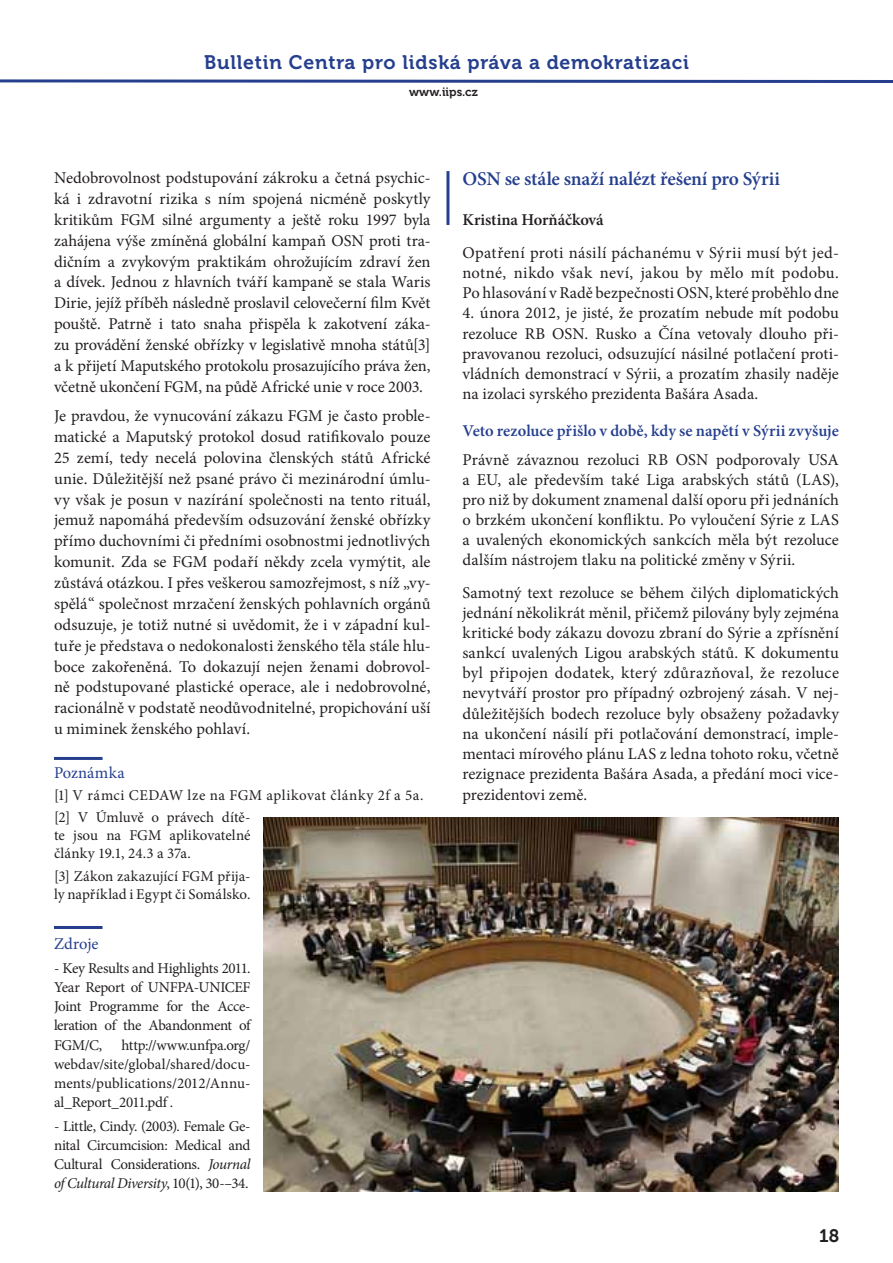
<style>
.page{position:relative;width:893px;height:1263px;background:#fff}
.page>*{position:absolute;margin:0;border:0;box-sizing:border-box;transform-origin:0 0}
.t1{font:19.5px "Museo 700";letter-spacing:.04em;color:#253f8e}
.t2{font:600 19.5px "Minion Pro";letter-spacing:-.01em;color:#253f8e}
.t3{font:18px "Museo 700";color:#231f20}
.t4{font:16.5px/20.9px "Minion Pro";color:#231f20;text-align:justify}
.t5{font:600 16.5px "Minion Pro";color:#253f8e}
.t6{font:600 16.5px "Minion Pro";letter-spacing:-.005em;color:#231f20}
.t7{font:16.5px "Minion Pro";letter-spacing:.005em;color:#253f8e}
.t8{font:15px/19.2px "Minion Pro";letter-spacing:-.005em;color:#231f20;text-align:justify}
.t9{font:15px/22.2px "Minion Pro";letter-spacing:.025em;color:#231f20}
.t10{font:12px "Museo 700";color:#231f20}
.s1{font-style:italic}
</style>
<div class="page">
<svg style="left:0;top:79px;width:893px;height:4px"></svg>
<hr style="left:54px;top:757px;width:49px;height:3px;background:#253f8e">
<img style="left:263px;top:817px;width:576px;height:375px">
<hr style="left:54px;top:926px;width:49px;height:3px;background:#253f8e">
<hr style="left:446px;top:171px;width:3px;height:54px;background:#253f8e">
<p class="t1" style="left:204px;top:51px;width:486px">Bulletin Centra pro lidská práva a demokratizaci</p>
<p class="t10" style="left:409px;top:85px;width:70px">www.iips.cz</p>
<p class="t4" style="left:54px;top:167px;width:378px">Nedobrovolnost podstupování zákroku a četná psychic&shy;ká i zdravotní rizika s ním spojená nicméně poskytly kritikům FGM silné argumenty a ještě roku 1997 byla zahájena výše zmíněná globální kampaň OSN proti tra&shy;dičním a zvykovým praktikám ohrožujícím zdraví žen a dívek. Jednou z hlavních tváří kampaně se stala Waris Dirie, jejíž příběh následně proslavil celovečerní film Květ pouště. Patrně i tato snaha přispěla k zakotvení záka&shy;zu provádění ženské obřízky v legislativě mnoha států[3] a k přijetí Maputského protokolu prosazujícího práva žen, včetně ukončení FGM, na půdě Africké unie v roce 2003.</p>
<p class="t4" style="left:54px;top:406px;width:378px">Je pravdou, že vynucování zákazu FGM je často proble&shy;matické a Maputský protokol dosud ratifikovalo pouze 25 zemí, tedy necelá polovina členských států Africké unie. Důležitější než psané právo či mezinárodní úmlu&shy;vy však je posun v nazírání společnosti na tento rituál, jemuž napomáhá především odsuzování ženské obřízky přímo duchovními či předními osobnostmi jednotlivých komunit. Zda se FGM podaří někdy zcela vymýtit, ale zůstává otázkou. I přes veškerou samozřejmost, s níž „vy&shy;spělá“ společnost mrzačení ženských pohlavních orgánů odsuzuje, je totiž nutné si uvědomit, že i v západní kul&shy;tuře je představa o nedokonalosti ženského těla stále hlu&shy;boce zakořeněná. To dokazují nejen ženami dobrovol&shy;ně podstupované plastické operace, ale i nedobrovolné, racionálně v podstatě neodůvodnitelné, propichování uší u miminek ženského pohlaví.</p>
<p class="t7" style="left:54px;top:762px;width:72px">Poznámka</p>
<p class="t9" style="left:54px;top:784px;width:371px">[1] V rámci CEDAW lze na FGM aplikovat články 2f a 5a. [2] V Úmluvě o právech dítě-</p>
<p class="t8" style="left:54px;top:827px;width:198px;line-height:18px">te jsou na FGM aplikovatelné články 19.1, 24.3 a 37a.</p>
<p class="t8" style="left:54px;top:867px;width:198px;line-height:18px">[3] Zákon zakazující FGM přija&shy;ly například i Egypt či Somálsko.</p>
<p class="t7" style="left:54px;top:933px;width:46px">Zdroje</p>
<p class="t8" style="left:54px;top:958px;width:198px">- Key Results and Highlights 2011.<br>Year Report of UNFPA-UNICEF Joint Programme for the Acce&shy;leration of the Abandonment of FGM/C,</p>
<p class="t8" style="left:54px;top:1035px;width:198px;text-indent:68px">http://www.unfpa.org/ webdav/site/global/shared/docu&shy;ments/publications/2012/Annu&shy;al_Report_2011.pdf .</p>
<p class="t8" style="left:54px;top:1116px;width:198px">- Little, Cindy. (2003). Female Ge&shy;nital Circumcision: Medical and Cultural Considerations. <span class="s1">Journal of Cultural Diversity</span>, 10(1), 30-–34.</p>
<p class="t2" style="left:462px;top:166px;width:319px">OSN se stále snaží nalézt řešení pro Sýrii</p>
<p class="t6" style="left:462px;top:209px;width:143px">Kristina Horňáčková</p>
<p class="t4" style="left:462px;top:243px;width:378px;line-height:20.1px">Opatření proti násilí páchanému v Sýrii musí být jed&shy;notné, nikdo však neví, jakou by mělo mít podobu.<br>Po hlasování v Radě bezpečnosti OSN, které proběhlo dne</p>
<p class="t4" style="left:462px;top:303px;width:378px;line-height:20.1px">4. února 2012, je jisté, že prozatím nebude mít podobu rezoluce RB OSN. Rusko a Čína vetovaly dlouho při&shy;pravovanou rezoluci, odsuzující násilné potlačení proti&shy;vládních demonstrací v Sýrii, a prozatím zhasily naděje na izolaci syrského prezidenta Bašára Asada.</p>
<p class="t5" style="left:462px;top:419px;width:378px">Veto rezoluce přišlo v době, kdy se napětí v Sýrii zvyšuje</p>
<p class="t4" style="left:462px;top:449px;width:378px;line-height:20.1px">Právně závaznou rezoluci RB OSN podporovaly USA a EU, ale především také Liga arabských států (LAS), pro niž by dokument znamenal další oporu při jednáních o brzkém ukončení konfliktu. Po vyloučení Sýrie z LAS a uvalených ekonomických sankcích měla být rezoluce dalším nástrojem tlaku na politické změny v Sýrii.</p>
<p class="t4" style="left:462px;top:583px;width:378px;line-height:20.1px">Samotný text rezoluce se během čilých diplomatických jednání několikrát měnil, přičemž pilovány byly zejména kritické body zákazu dovozu zbraní do Sýrie a zpřísnění sankcí uvalených Ligou arabských států. K dokumentu byl připojen dodatek, který zdůrazňoval, že rezoluce nevytváří prostor pro případný ozbrojený zásah. V nej&shy;důležitějších bodech rezoluce byly obsaženy požadavky na ukončení násilí při potlačování demonstrací, imple&shy;mentaci mírového plánu LAS z ledna tohoto roku, včetně rezignace prezidenta Bašára Asada, a předání moci vice&shy;prezidentovi země.</p>
<p class="t3" style="left:819px;top:1226px;width:21px">18</p>
</div>
